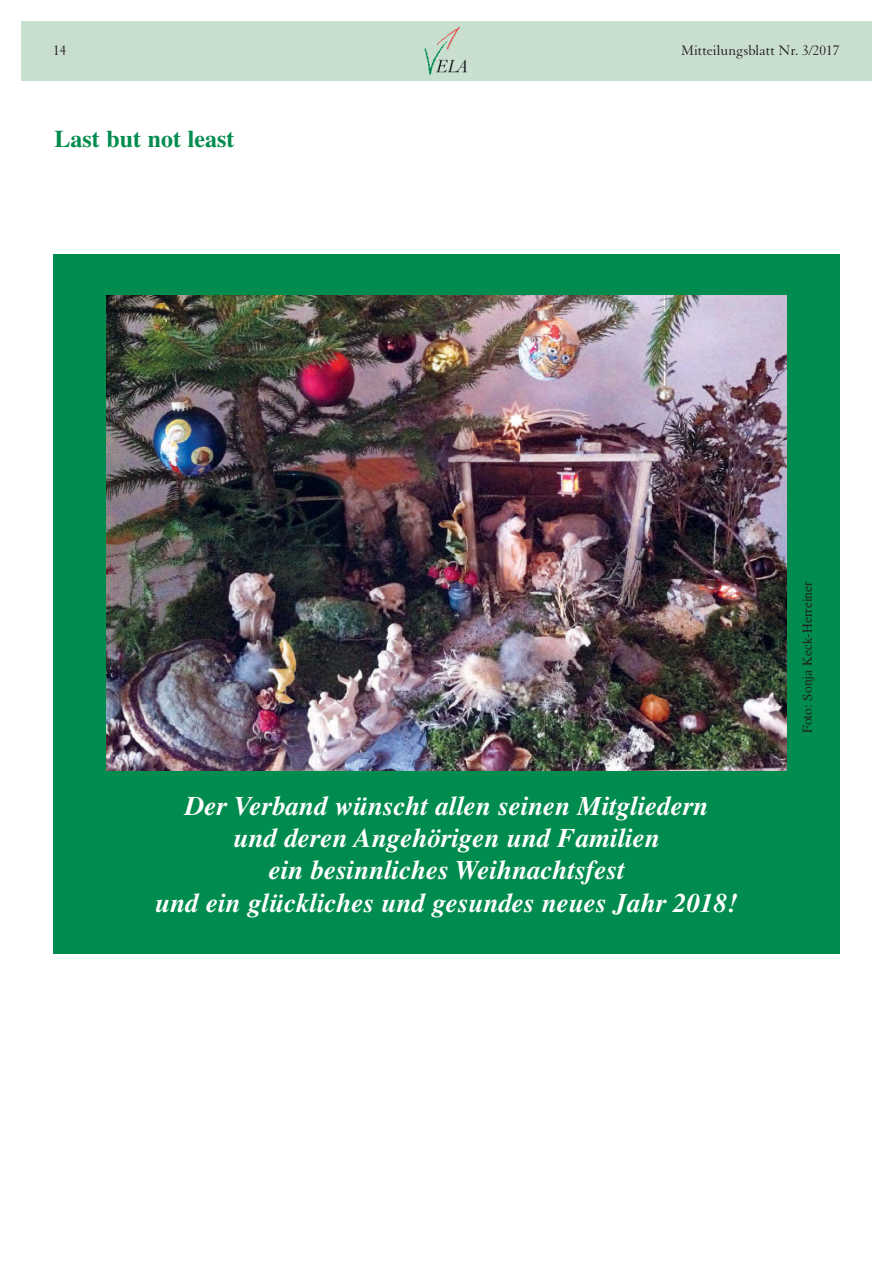
<style>
.page{position:relative;width:893px;height:1263px;background:#fff}
.page>*{position:absolute;margin:0;border:0;box-sizing:border-box;transform-origin:0 0}
.t1{font:italic 700 27px/32.4px "Times";color:#fff;text-align:center}
.t2{font:700 24px "Times";color:#008c4e}
.t3{font:15px "Granjon";color:#231f20}
.t4{font:13.5px "Times";color:#231f20}
</style>
<div class="page">
<div style="left:21px;top:21px;width:850px;height:60px;background:#c8decf"></div>
<img style="left:445px;top:28px;width:15px;height:15px">
<img style="left:425px;top:37px;width:26px;height:38px">
<img style="left:435px;top:59px;width:32px;height:16px">
<div style="left:53px;top:255px;width:786px;height:699px;background:#008c4e"></div>
<img style="left:106px;top:296px;width:680px;height:475px">
<p class="t3" style="left:53px;top:45px;width:15px">14</p>
<p class="t3" style="left:681px;top:45px;width:160px">Mitteilungsblatt Nr. 3/2017</p>
<p class="t2" style="left:55px;top:130px;width:181px">Last but not least</p>
<p class="t1" style="left:155px;top:792px;width:584px">Der Verband wünscht allen seinen Mitgliedern<br>und deren Angehörigen und Familien<br>ein besinnliches Weihnachtsfest<br>und ein glückliches und gesundes neues Jahr 2018!</p>
<p class="t4" style="left:802px;top:733px;width:153px;rotate:-90deg">Foto: Sonja Keck-Herreiner</p>
</div>
